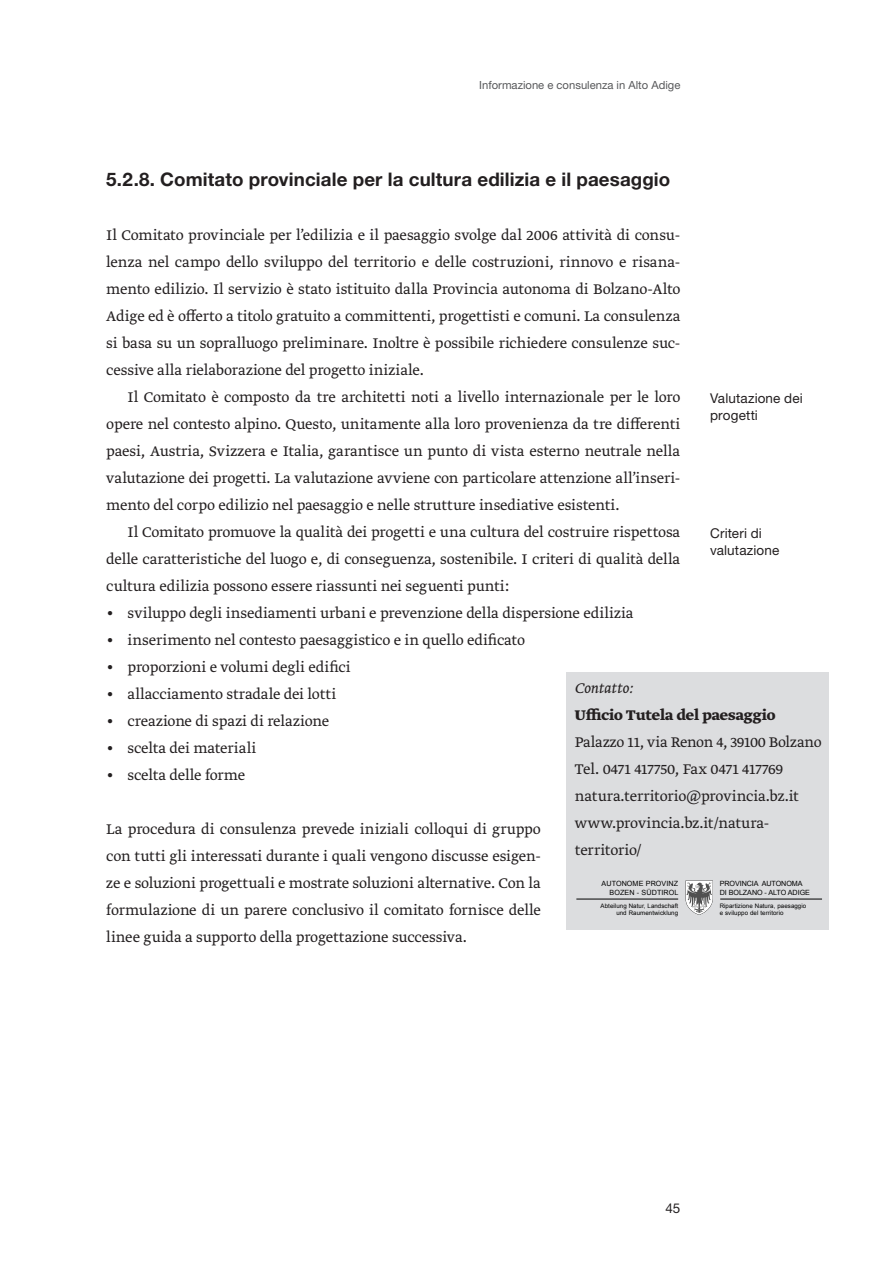
<style>
.page{position:relative;width:893px;height:1263px;background:#fff}
.page>*{position:absolute;margin:0;border:0;box-sizing:border-box;transform-origin:0 0}
.t1{font:700 18.75px "Fjvpwt Helvetica Neue LT Std";letter-spacing:.005em;color:#231f20}
.t2{font:16.5px/27px "Gvvqhh Greta Text Light Plus";color:#231f20;text-align:justify}
.t3{font:16.5px "Ktjjrb Greta Text Bold Plus";letter-spacing:-.005em;color:#231f20}
.t4{font:16.5px "Rdkmbp Greta Text Light Italic Plus";color:#231f20}
.t5{font:13.5px/17.2px "Fqqjxs Helvetica Neue LT Std";letter-spacing:.01em;color:#231f20}
.t6{font:11.25px "Fqqjxs Helvetica Neue LT Std";color:#57585a}
.t7{font:7.2px/8.7px "Brxpqr Arial";letter-spacing:-.01em;color:#000}
.t8{font:7.2px/8.7px "Brxpqr Arial";letter-spacing:.01em;color:#000;text-align:right}
.t9{font:6.15px/7.5px "Brxpqr Arial";letter-spacing:.01em;color:#000;text-align:right}
.s1{font-family:"Rtjfyw Greta Text Light Plus"}
</style>
<div class="page">
<div style="left:566px;top:672px;width:263px;height:258px;background:#dcdddf"></div>
<svg style="left:685px;top:880px;width:28px;height:35px"></svg>
<hr style="left:576px;top:899px;width:102px;height:1px;background:#000">
<hr style="left:720px;top:899px;width:102px;height:1px;background:#000">
<p class="t6" style="left:479px;top:78px;width:203px">Informazione e consulenza in Alto Adige</p>
<p class="t1" style="left:106px;top:168px;width:565px">5.2.8. Comitato provinciale per la cultura edilizia e il paesaggio</p>
<p class="t2" style="left:106px;top:223px;width:576px">Il Comitato provinciale per l’edilizia e il paesaggio svolge dal 2006 attività di consu&shy;lenza nel campo dello sviluppo del territorio e delle costruzioni, rinnovo e risana&shy;mento edilizio. Il servizio è stato istituito dalla Provincia autonoma di Bolzano-Alto Adige ed è offerto a titolo gratuito a committenti, progettisti e comuni. La consulenza si basa su un sopralluogo preliminare. Inoltre è possibile richiedere consulenze suc&shy;cessive alla rielaborazione del progetto iniziale.</p>
<p class="t2" style="left:106px;top:385px;width:576px;text-indent:21px">Il Comitato è composto da tre architetti noti a livello internazionale per le loro opere nel contesto alpino. Questo, unitamente alla loro provenienza da tre differenti paesi, Austria, Svizzera e Italia, garantisce un punto di vista esterno neutrale nella valutazione dei progetti. La valutazione avviene con particolare attenzione all’inseri&shy;mento del corpo edilizio nel paesaggio e nelle strutture insediative esistenti.</p>
<p class="t2" style="left:106px;top:520px;width:575px;text-indent:21px">Il Comitato promuove la qualità dei progetti e una cultura del costruire rispettosa delle caratteristiche del luogo e, di conseguenza, sostenibile. I criteri di qualità della cultura edilizia possono essere riassunti nei seguenti punti:</p>
<p class="t2" style="left:106px;top:601px;width:529px"><span class="s1">•</span> sviluppo degli insediamenti urbani e prevenzione della dispersione edilizia</p>
<p class="t2" style="left:106px;top:628px;width:420px"><span class="s1">•</span> inserimento nel contesto paesaggistico e in quello edificato</p>
<p class="t2" style="left:106px;top:655px;width:246px"><span class="s1">•</span> proporzioni e volumi degli edifici</p>
<p class="t2" style="left:106px;top:682px;width:231px"><span class="s1">•</span> allacciamento stradale dei lotti</p>
<p class="t2" style="left:106px;top:709px;width:224px"><span class="s1">•</span> creazione di spazi di relazione</p>
<p class="t2" style="left:106px;top:736px;width:151px"><span class="s1">•</span> scelta dei materiali</p>
<p class="t2" style="left:106px;top:763px;width:140px"><span class="s1">•</span> scelta delle forme</p>
<p class="t5" style="left:710px;top:389px;width:94px">Valutazione dei progetti</p>
<p class="t5" style="left:710px;top:524px;width:71px">Criteri di valutazione</p>
<p class="t4" style="left:575px;top:678px;width:60px">Contatto:</p>
<p class="t3" style="left:575px;top:705px;width:202px">Ufficio Tutela del paesaggio</p>
<p class="t2" style="left:575px;top:729px;width:248px;text-align:left">Palazzo 11, via Renon 4, 39100 Bolzano<br>Tel. 0471 417750, Fax 0471 417769 natura.territorio@provincia.bz.it www.provincia.bz.it/natura&shy;territorio/</p>
<p class="t8" style="left:602px;top:879px;width:78px">AUTONOME PROVINZ<br>BOZEN - SÜDTIROL</p>
<p class="t7" style="left:720px;top:879px;width:92px">PROVINCIA AUTONOMA<br>DI BOLZANO - ALTO ADIGE</p>
<p class="t9" style="left:601px;top:902px;width:79px">Abteilung Natur, Landschaft und Raumentwicklung</p>
<p class="t9" style="left:720px;top:902px;width:88px;text-align:left">Ripartizione Natura, paesaggio e sviluppo del territorio</p>
<p class="t2" style="left:106px;top:817px;width:436px">La procedura di consulenza prevede iniziali colloqui di gruppo con tutti gli interessati durante i quali vengono discusse esigen&shy;ze e soluzioni progettuali e mostrate soluzioni alternative. Con la formulazione di un parere conclusivo il comitato fornisce delle linee guida a supporto della progettazione successiva.</p>
<p class="t5" style="left:665px;top:1199px;width:17px">45</p>
</div>
